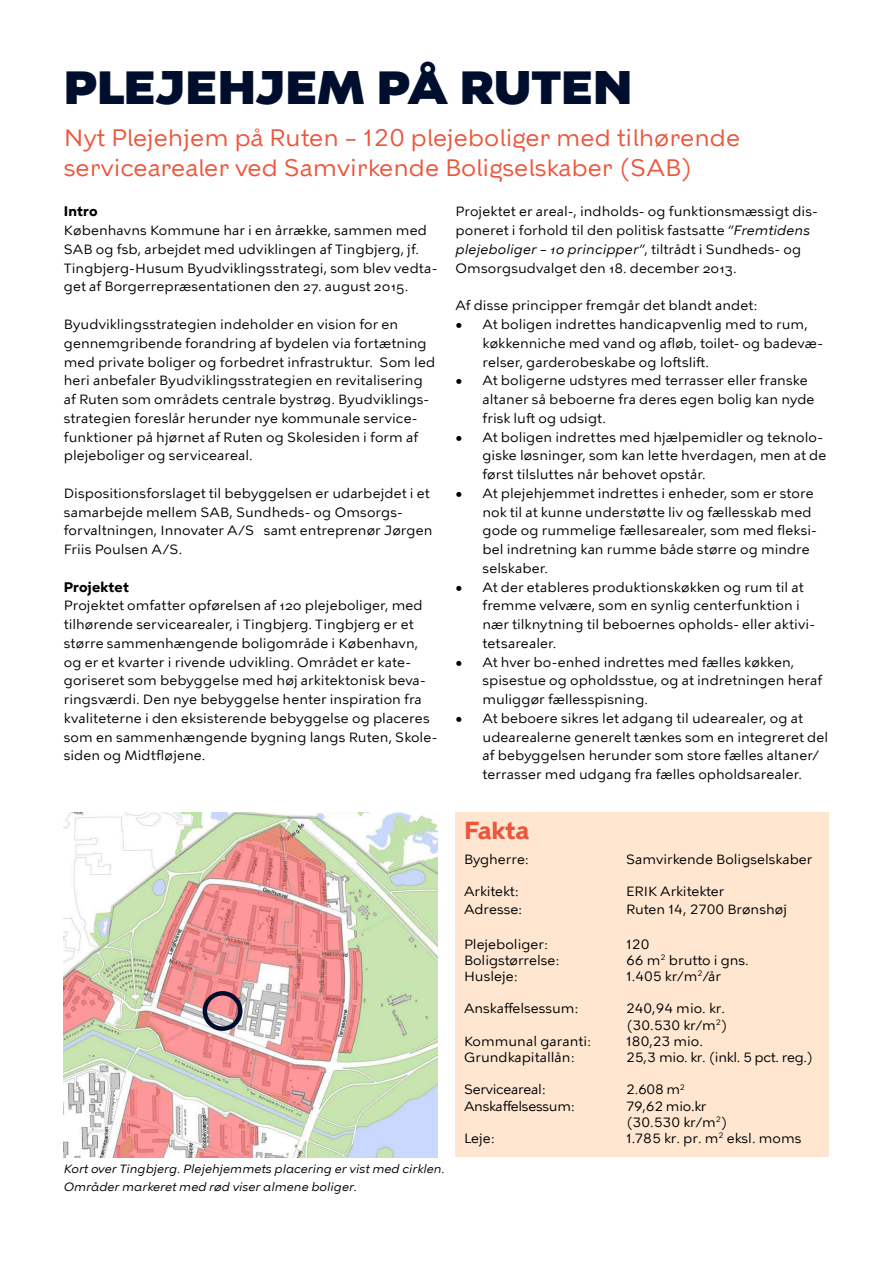
<style>
.page{position:relative;width:893px;height:1263px;background:#fff}
.page>*{position:absolute;margin:0;border:0;box-sizing:border-box;transform-origin:0 0}
.t1{font:900 46.8px "KBH";letter-spacing:-.005em;color:#000e2e}
.t2{font:24px/30px "KBH";color:#eb573d}
.t3{font:700 24px "KBH";color:#eb573d}
.t4{font:13.5px/18.8px "KBH Tekst";letter-spacing:.005em;color:#000}
.t5{font:13.5px/16.2px "KBH Tekst";letter-spacing:-.02em;color:#000}
.t6{font:700 13.5px "KBH Tekst";letter-spacing:.015em;color:#000}
.t7{font:italic 12px/18px "KBH Tekst";color:#000}
.s1{font-style:italic}
</style>
<div class="page">
<div style="left:455px;top:812px;width:374px;height:345px;background:#fee6d1"></div>
<img style="left:64px;top:812px;width:373px;height:345px">
<div style="left:203px;top:991px;width:39px;height:40px;border:4px solid #000e2e;border-radius:50%"></div>
<h1 class="t1" style="left:64px;top:61px;width:570px">PLEJEHJEM PÅ RUTEN</h1>
<h2 class="t2" style="left:64px;top:123px;width:678px">Nyt Plejehjem på Ruten – 120 plejeboliger med tilhørende servicearealer ved Samvirkende Boligselskaber (SAB)</h2>
<p class="t6" style="left:64px;top:206px;width:35px">Intro</p>
<p class="t4" style="left:64px;top:221px;width:375px">Københavns Kommune har i en årrække, sammen med SAB og fsb, arbejdet med udviklingen af Tingbjerg, jf.<br>Tingbjerg-Husum Byudviklingsstrategi, som blev vedta&shy;get af Borgerrepræsentationen den 27. august 2015.</p>
<p class="t4" style="left:64px;top:315px;width:373px">Byudviklingsstrategien indeholder en vision for en gennemgribende forandring af bydelen via fortætning med private boliger og forbedret infrastruktur. Som led heri anbefaler Byudviklingsstrategien en revitalisering af Ruten som områdets centrale bystrøg. Byudviklings&shy;strategien foreslår herunder nye kommunale service&shy;funktioner på hjørnet af Ruten og Skolesiden i form af plejeboliger og serviceareal.</p>
<p class="t4" style="left:64px;top:483px;width:370px">Dispositionsforslaget til bebyggelsen er udarbejdet i et samarbejde mellem SAB, Sundheds- og Omsorgs&shy;forvaltningen, Innovater A/S samt entreprenør Jørgen Friis Poulsen A/S.</p>
<p class="t6" style="left:64px;top:581px;width:67px">Projektet</p>
<p class="t4" style="left:64px;top:596px;width:375px">Projektet omfatter opførelsen af 120 plejeboliger, med tilhørende servicearealer, i Tingbjerg. Tingbjerg er et større sammenhængende boligområde i København, og er et kvarter i rivende udvikling. Området er kate&shy;goriseret som bebyggelse med høj arkitektonisk beva&shy;ringsværdi. Den nye bebyggelse henter inspiration fra kvaliteterne i den eksisterende bebyggelse og placeres som en sammenhængende bygning langs Ruten, Skole&shy;siden og Midtfløjene.</p>
<p class="t4" style="left:455px;top:202px;width:364px">Projektet er areal-, indholds- og funktionsmæssigt dis&shy;poneret i forhold til den politisk fastsatte <span class="s1">”Fremtidens plejeboliger – 10 principper”</span>, tiltrådt i Sundheds- og Omsorgsudvalget den 18. december 2013.</p>
<p class="t4" style="left:455px;top:296px;width:303px">Af disse principper fremgår det blandt andet:</p>
<p class="t4" style="left:482px;top:316px;width:342px;text-indent:-27px">• At boligen indrettes handicapvenlig med to rum, køkkenniche med vand og afløb, toilet- og badevæ&shy;relser, garderobeskabe og loftslift.</p>
<p class="t4" style="left:482px;top:372px;width:334px;text-indent:-27px">• At boligerne udstyres med terrasser eller franske altaner så beboerne fra deres egen bolig kan nyde frisk luft og udsigt.</p>
<p class="t4" style="left:482px;top:428px;width:345px;text-indent:-27px">• At boligen indrettes med hjælpemidler og teknolo&shy;giske løsninger, som kan lette hverdagen, men at de først tilsluttes når behovet opstår.</p>
<p class="t4" style="left:482px;top:485px;width:336px;text-indent:-27px">• At plejehjemmet indrettes i enheder, som er store nok til at kunne understøtte liv og fællesskab med gode og rummelige fællesarealer, som med fleksi&shy;bel indretning kan rumme både større og mindre selskaber.</p>
<p class="t4" style="left:482px;top:578px;width:334px;text-indent:-27px">• At der etableres produktionskøkken og rum til at fremme velvære, som en synlig centerfunktion i nær tilknytning til beboernes opholds- eller aktivi&shy;tetsarealer.</p>
<p class="t4" style="left:482px;top:653px;width:341px;text-indent:-27px">• At hver bo-enhed indrettes med fælles køkken, spisestue og opholdsstue, og at indretningen heraf muliggør fællesspisning.</p>
<p class="t4" style="left:482px;top:710px;width:347px;text-indent:-27px">• At beboere sikres let adgang til udearealer, og at udearealerne generelt tænkes som en integreret del af bebyggelsen herunder som store fælles altaner/ terrasser med udgang fra fælles opholdsarealer.</p>
<p class="t7" style="left:64px;top:1160px;width:383px">Kort over Tingbjerg. Plejehjemmets placering er vist med cirklen.<br>Områder markeret med rød viser almene boliger.</p>
<h2 class="t3" style="left:464px;top:820px;width:67px">Fakta</h2>
<p class="t4" style="left:464px;top:850px;width:66px">Bygherre:</p>
<p class="t4" style="left:626px;top:850px;width:188px">Samvirkende Boligselskaber</p>
<p class="t4" style="left:464px;top:882px;width:56px">Arkitekt:</p>
<p class="t4" style="left:626px;top:882px;width:100px">ERIK Arkitekter</p>
<p class="t4" style="left:464px;top:900px;width:59px">Adresse:</p>
<p class="t4" style="left:626px;top:900px;width:163px">Ruten 14, 2700 Brønshøj</p>
<p class="t4" style="left:464px;top:934px;width:85px">Plejeboliger:</p>
<p class="t4" style="left:626px;top:934px;width:25px">120</p>
<p class="t4" style="left:464px;top:950px;width:97px">Boligstørrelse:</p>
<p class="t4" style="left:626px;top:950px;width:124px">66 m<sup>2</sup> brutto i gns.</p>
<p class="t4" style="left:464px;top:967px;width:55px">Husleje:</p>
<p class="t4" style="left:626px;top:967px;width:96px">1.405 kr/m<sup>2</sup>/år</p>
<p class="t4" style="left:464px;top:999px;width:116px">Anskaffelsessum:</p>
<p class="t4" style="left:626px;top:1000px;width:103px;line-height:16.2px">240,94 mio. kr. (30.530 kr/m<sup>2</sup>)</p>
<p class="t4" style="left:464px;top:1031px;width:128px">Kommunal garanti:</p>
<p class="t4" style="left:626px;top:1031px;width:78px">180,23 mio.</p>
<p class="t4" style="left:464px;top:1048px;width:112px">Grundkapitallån:</p>
<p class="t5" style="left:626px;top:1049px;width:189px">25,3 mio. kr. (inkl. 5 pct. reg.)</p>
<p class="t5" style="left:464px;top:1081px;width:83px">Serviceareal:</p>
<p class="t4" style="left:626px;top:1080px;width:61px">2.608 m<sup>2</sup></p>
<p class="t5" style="left:464px;top:1097px;width:112px">Anskaffelsessum:</p>
<p class="t5" style="left:626px;top:1097px;width:103px">79,62 mio.kr (30.530 kr/m<sup>2</sup>)</p>
<p class="t4" style="left:464px;top:1129px;width:32px">Leje:</p>
<p class="t4" style="left:626px;top:1129px;width:177px">1.785 kr. pr. m<sup>2</sup> eksl. moms</p>
</div>
